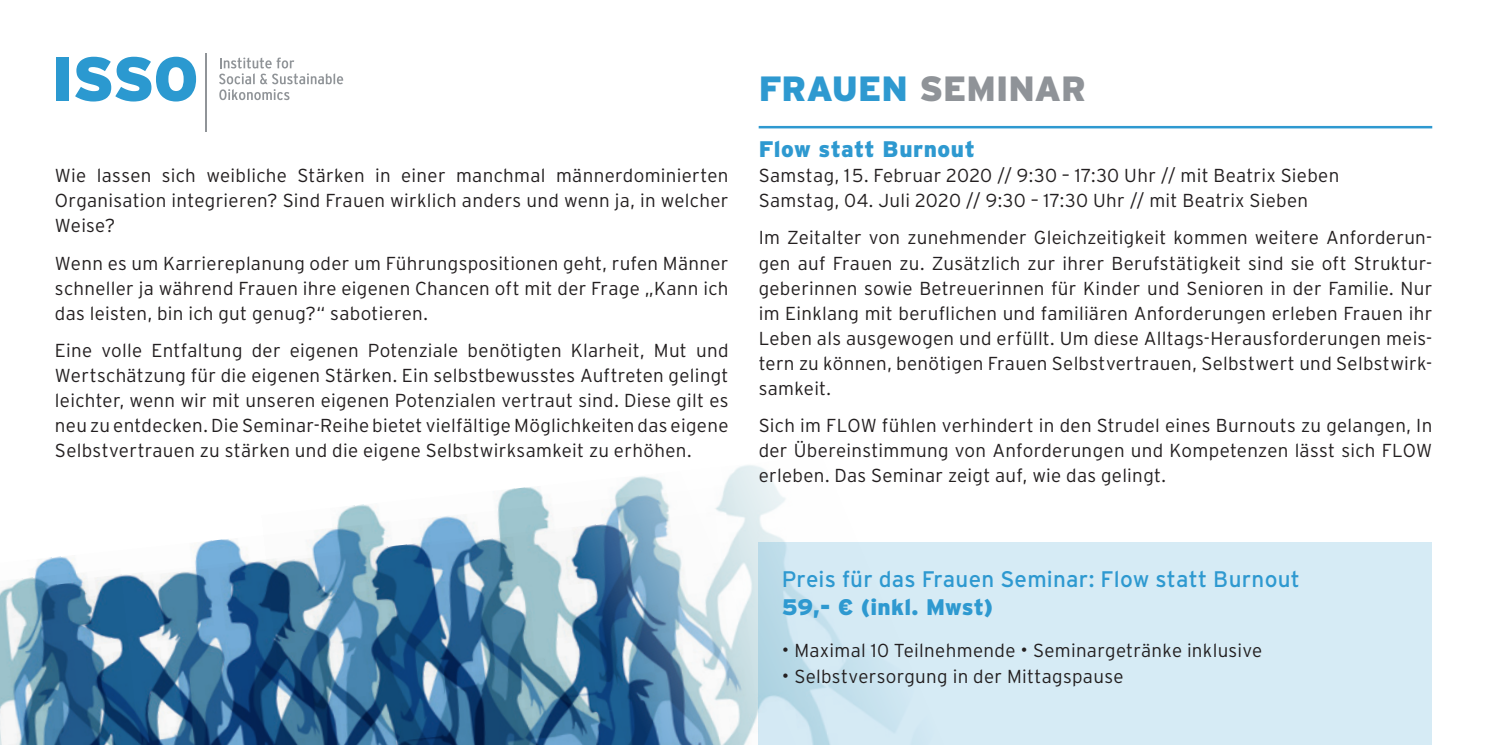
<style>
.page{position:relative;width:1489px;height:745px;background:#fff}
.page>*{position:absolute;margin:0;border:0;box-sizing:border-box;transform-origin:0 0}
.t1{font:900 35px "Interstate";color:#8f9398}
.t2{font:22.5px "Interstate";letter-spacing:.01em;color:#2e99d0}
.t3{font:900 22.5px "Interstate";letter-spacing:.015em;color:#2e99d0}
.t4{font:300 18.75px/25px "Interstate";letter-spacing:.015em;color:#231f20;text-align:justify}
.s1{color:#2e99d0}
.s2{font-size:20px}
</style>
<div class="page">
<img style="left:0;top:580px;width:17px;height:164px">
<svg style="left:17px;top:465px;width:769px;height:279px"></svg>
<svg style="left:758px;top:542px;width:673px;height:202px;background:#d3e9f3"></svg>
<div style="left:56px;top:57px;width:13px;height:44px;background:#2b99d0"></div>
<svg style="left:75px;top:57px;width:121px;height:44px"></svg>
<svg style="left:219px;top:57px;width:124px;height:43px"></svg>
<hr style="left:206px;top:53px;width:1px;height:79px;background:#909498">
<hr style="left:758px;top:126px;width:673px;height:2px;background:#2e99d0">
<p class="t4" style="left:55px;top:162px;width:675px">Wie lassen sich weibliche Stärken in einer manchmal männerdominierten Organisation integrieren? Sind Frauen wirklich anders und wenn ja, in welcher Weise?</p>
<p class="t4" style="left:55px;top:250px;width:675px">Wenn es um Karriereplanung oder um Führungspositionen geht, rufen Männer schneller ja während Frauen ihre eigenen Chancen oft mit der Frage „Kann ich das leisten, bin ich gut genug?“ sabotieren.</p>
<p class="t4" style="left:55px;top:337px;width:675px">Eine volle Entfaltung der eigenen Potenziale benötigten Klarheit, Mut und Wertschätzung für die eigenen Stärken. Ein selbstbewusstes Auftreten gelingt leichter, wenn wir mit unseren eigenen Potenzialen vertraut sind. Diese gilt es neu zu entdecken. Die Seminar-Reihe bietet vielfältige Möglichkeiten das eigene Selbstvertrauen zu stärken und die eigene Selbstwirksamkeit zu erhöhen.</p>
<h1 class="t1" style="left:758px;top:67px;width:329px"><span class="s1">FRAUEN</span> SEMINAR</h1>
<p class="t3" style="left:758px;top:135px;width:218px">Flow statt Burnout</p>
<p class="t4" style="left:758px;top:162px;width:582px">Samstag, 15. Februar 2020 // 9:30 – 17:30 Uhr // mit Beatrix Sieben<br>Samstag, 04. Juli 2020 // 9:30 – 17:30 Uhr // mit Beatrix Sieben</p>
<p class="t4" style="left:758px;top:225px;width:675px">Im Zeitalter von zunehmender Gleichzeitigkeit kommen weitere Anforderun&shy;gen auf Frauen zu. Zusätzlich zur ihrer Berufstätigkeit sind sie oft Struktur&shy;geberinnen sowie Betreuerinnen für Kinder und Senioren in der Familie. Nur im Einklang mit beruflichen und familiären Anforderungen erleben Frauen ihr Leben als ausgewogen und erfüllt. Um diese Alltags-Herausforderungen meis&shy;tern zu können, benötigen Frauen Selbstvertrauen, Selbstwert und Selbstwirk&shy;samkeit.</p>
<p class="t4" style="left:758px;top:412px;width:675px">Sich im FLOW fühlen verhindert in den Strudel eines Burnouts zu gelangen, In der Übereinstimmung von Anforderungen und Kompetenzen lässt sich FLOW erleben. Das Seminar zeigt auf, wie das gelingt.</p>
<p class="t2" style="left:781px;top:565px;width:519px">Preis für das Frauen Seminar: Flow statt Burnout</p>
<p class="t3" style="left:781px;top:592px;width:213px">59,- € (inkl. Mwst)</p>
<p class="t4" style="left:781px;top:637px;width:482px"><span class="s2">•</span> Maximal 10 Teilnehmende <span class="s2">•</span> Seminargetränke inklusive</p>
<p class="t4" style="left:781px;top:662px;width:343px"><span class="s2">•</span> Selbstversorgung in der Mittagspause</p>
</div>
